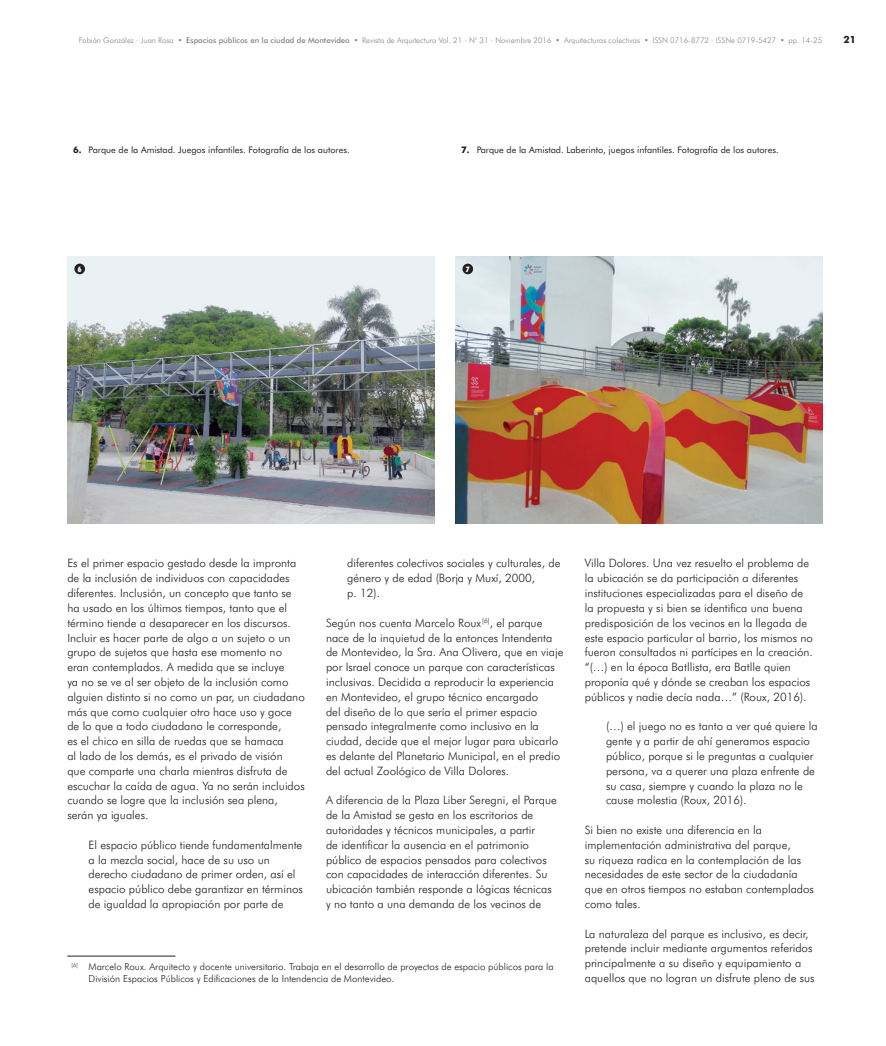
<style>
.page{position:relative;width:886px;height:1046px;background:#fff}
.page>*{position:absolute;margin:0;border:0;box-sizing:border-box;transform-origin:0 0}
.t1{font:300 11.5px/14.8px "Futura BT";color:#231f20}
.t2{font:700 10px "Futura BT";color:#231f20}
.t3{font:300 9.75px/11.6px "Futura BT";color:#231f20}
.t4{font:9px "Futura BT";color:#231f20}
.t5{font:300 7.75px "Futura BT";color:#808285}
.t6{font:900 condensed 7.5px "Futura BT";color:#fff}
.s1{font-weight:500}
.s2{font-weight:700}
</style>
<div class="page">
<img style="left:67px;top:256px;width:367px;height:267px">
<div style="left:74px;top:263px;width:11px;height:11px;background:#231f20;border-radius:50%"></div>
<img style="left:455px;top:256px;width:367px;height:267px">
<div style="left:462px;top:263px;width:11px;height:11px;background:#231f20;border-radius:50%"></div>
<hr style="left:67px;top:955px;width:108px;height:1px;background:#231f20">
<p class="t5" style="left:79px;top:36px;width:745px">Fabián González · Juan Rosa • <span class="s1">Espacios públicos en la ciudad de Montevideo</span> • Revista de Arquitectura Vol. 21 · N° 31 · Noviembre 2016 • Arquitecturas colectivas • ISSN 0716-8772 · ISSNe 0719-5427 • pp. 14-25</p>
<p class="t2" style="left:843px;top:34px;width:14px">21</p>
<p class="t4" style="left:73px;top:144px;width:278px"><span class="s2">6.</span> Parque de la Amistad. Juegos infantiles. Fotografía de los autores.</p>
<p class="t4" style="left:461px;top:144px;width:319px"><span class="s2">7.</span> Parque de la Amistad. Laberinto, juegos infantiles. Fotografía de los autores.</p>
<p class="t6" style="left:78px;top:265px;width:5px">6</p>
<p class="t6" style="left:466px;top:265px;width:5px">7</p>
<p class="t1" style="left:67px;top:556px;width:239px">Es el primer espacio gestado desde la impronta de la inclusión de individuos con capacidades diferentes. Inclusión, un concepto que tanto se ha usado en los últimos tiempos, tanto que el término tiende a desaparecer en los discursos.<br>Incluir es hacer parte de algo a un sujeto o un grupo de sujetos que hasta ese momento no eran contemplados. A medida que se incluye<br>ya no se ve al ser objeto de la inclusión como alguien distinto si no como un par, un ciudadano más que como cualquier otro hace uso y goce de lo que a todo ciudadano le corresponde,<br>es el chico en silla de ruedas que se hamaca<br>al lado de los demás, es el privado de visión<br>que comparte una charla mientras disfruta de escuchar la caída de agua. Ya no serán incluidos cuando se logre que la inclusión sea plena, serán ya iguales.</p>
<p class="t1" style="left:89px;top:837px;width:216px">El espacio público tiende fundamentalmente a la mezcla social, hace de su uso un derecho ciudadano de primer orden, así el espacio público debe garantizar en términos de igualdad la apropiación por parte de</p>
<p class="t1" style="left:347px;top:556px;width:215px">diferentes colectivos sociales y culturales, de género y de edad (Borja y Muxí, 2000,<br>p. 12).</p>
<p class="t1" style="left:326px;top:615px;width:239px">Según nos cuenta Marcelo Roux <sup>[6]</sup>, el parque nace de la inquietud de la entonces Intendenta de Montevideo, la Sra. Ana Olivera, que en viaje por Israel conoce un parque con características inclusivas. Decidida a reproducir la experiencia en Montevideo, el grupo técnico encargado<br>del diseño de lo que sería el primer espacio pensado integralmente como inclusivo en la ciudad, decide que el mejor lugar para ubicarlo es delante del Planetario Municipal, en el predio del actual Zoológico de Villa Dolores.</p>
<p class="t1" style="left:326px;top:792px;width:232px">A diferencia de la Plaza Liber Seregni, el Parque de la Amistad se gesta en los escritorios de autoridades y técnicos municipales, a partir<br>de identificar la ausencia en el patrimonio público de espacios pensados para colectivos con capacidades de interacción diferentes. Su ubicación también responde a lógicas técnicas y no tanto a una demanda de los vecinos de</p>
<p class="t3" style="left:89px;top:960px;width:466px;text-indent:-17px"><sup>[6]</sup> Marcelo Roux. Arquitecto y docente universitario. Trabaja en el desarrollo de proyectos de espacio públicos para la<br>División Espacios Públicos y Edificaciones de la Intendencia de Montevideo.</p>
<p class="t1" style="left:585px;top:556px;width:230px">Villa Dolores. Una vez resuelto el problema de la ubicación se da participación a diferentes instituciones especializadas para el diseño de la propuesta y si bien se identifica una buena predisposición de los vecinos en la llegada de este espacio particular al barrio, los mismos no fueron consultados ni partícipes en la creación. “(…) en la época Batllista, era Batlle quien proponía qué y dónde se creaban los espacios públicos y nadie decía nada…” (Roux, 2016).</p>
<p class="t1" style="left:606px;top:718px;width:213px">(…) el juego no es tanto a ver qué quiere la gente y a partir de ahí generamos espacio público, porque si le preguntas a cualquier persona, va a querer una plaza enfrente de su casa, siempre y cuando la plaza no le cause molestia (Roux, 2016).</p>
<p class="t1" style="left:585px;top:822px;width:231px">Si bien no existe una diferencia en la implementación administrativa del parque,<br>su riqueza radica en la contemplación de las necesidades de este sector de la ciudadanía que en otros tiempos no estaban contemplados como tales.</p>
<p class="t1" style="left:585px;top:925px;width:231px">La naturaleza del parque es inclusivo, es decir, pretende incluir mediante argumentos referidos principalmente a su diseño y equipamiento a aquellos que no logran un disfrute pleno de sus</p>
</div>
